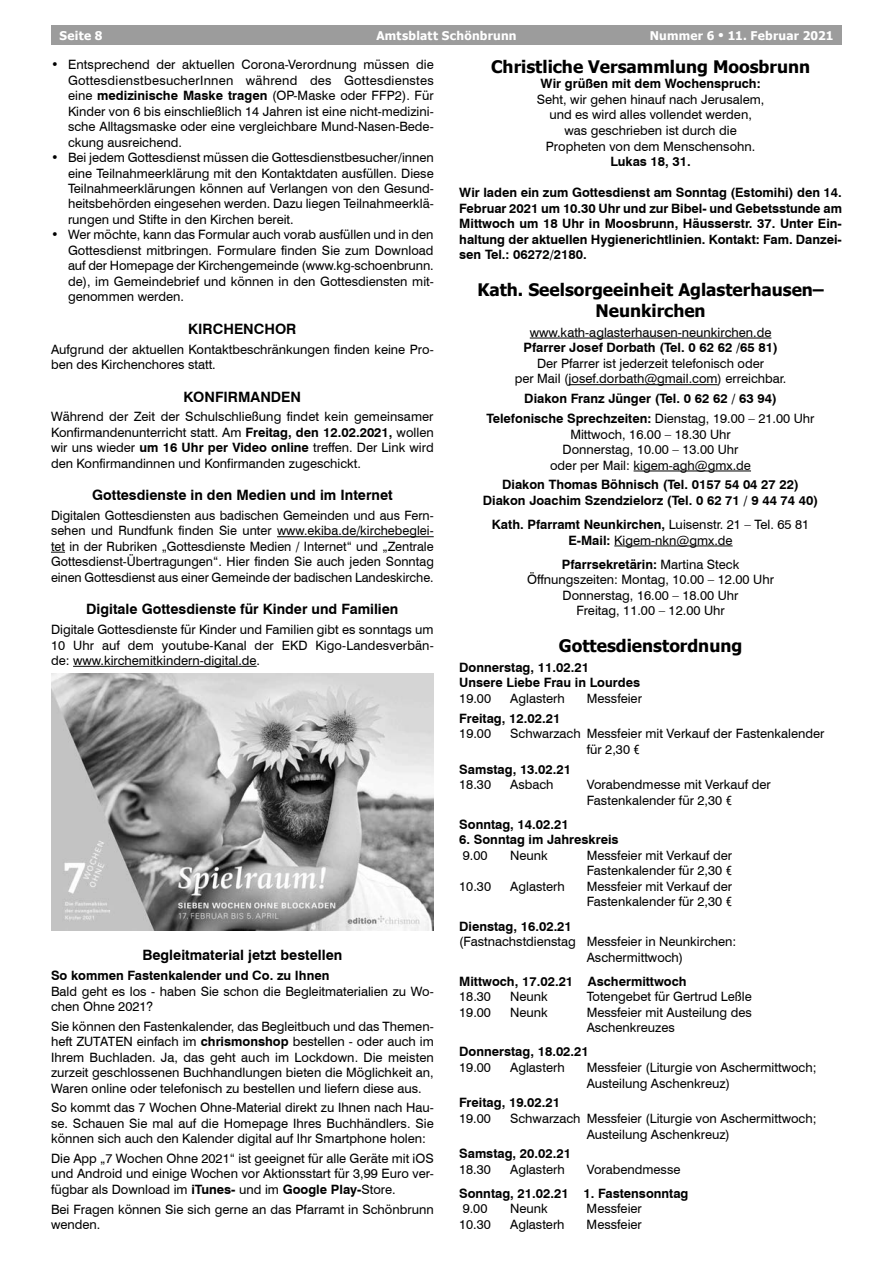
<style>
.page{position:relative;width:893px;height:1263px;background:#fff}
.page>*{position:absolute;margin:0;border:0;box-sizing:border-box;transform-origin:0 0}
.t1{font:700 17.25px/21px "Tahoma";color:#000;text-align:center}
.t2{font:700 14.25px "Swiss 721 BT";color:#000}
.t3{font:12.9px/15.5px "Swiss 721 BT";color:#000}
.t4{font:700 12.9px/15.6px "Swiss 721 BT";color:#000;text-align:center}
.t5{font:700 12px "Tahoma";letter-spacing:.02em;color:#fff}
.s1{font-size:9px}
.s2{font-weight:700}
.s3{font-weight:400}
.s4{font-family:"Roboto Condensed"}
</style>
<div class="page">
<div style="left:51px;top:26px;width:791px;height:19px;background:#9c9c9c"></div>
<hr style="left:277px;top:536px;width:157px;height:1px;background:#000">
<svg style="left:51px;top:552px;width:14px;height:1px"></svg>
<hr style="left:73px;top:666px;width:184px;height:1px;background:#000">
<img style="left:51px;top:673px;width:383px;height:257px">
<hr style="left:530px;top:338px;width:241px;height:1px;background:#000">
<hr style="left:569px;top:384px;width:149px;height:1px;background:#000">
<hr style="left:634px;top:471px;width:117px;height:1px;background:#000">
<hr style="left:614px;top:546px;width:119px;height:1px;background:#000">
<p class="t5" style="left:60px;top:27px;width:45px">Seite 8</p>
<p class="t5" style="left:376px;top:27px;width:142px">Amtsblatt Schönbrunn</p>
<p class="t5" style="left:650px;top:27px;width:185px">Nummer 6 <span class="s1">•</span> 11. Februar 2021</p>
<p class="t3" style="left:68px;top:57px;width:367px;text-align:justify;text-indent:-17px">• Entsprechend der aktuellen Corona-Verordnung müssen die GottesdienstbesucherInnen während des Gottesdienstes eine <span class="s2">medizinische Maske tragen</span> (OP-Maske oder FFP2). Für Kinder von 6 bis einschließlich 14 Jahren ist eine nicht-medizini&shy;sche Alltagsmaske oder eine vergleichbare Mund-Nasen-Bede&shy;ckung ausreichend.</p>
<p class="t3" style="left:68px;top:150px;width:367px;text-align:justify;text-indent:-17px">• Bei jedem Gottesdienst müssen die Gottesdienstbesucher/innen eine Teilnahmeerklärung mit den Kontaktdaten ausfüllen. Diese Teilnahmeerklärungen können auf Verlangen von den Gesund&shy;heitsbehörden eingesehen werden. Dazu liegen Teilnahmeerklä&shy;rungen und Stifte in den Kirchen bereit.</p>
<p class="t3" style="left:68px;top:227px;width:367px;text-align:justify;text-indent:-17px">• Wer möchte, kann das Formular auch vorab ausfüllen und in den Gottesdienst mitbringen. Formulare finden Sie zum Download auf der Homepage der Kirchengemeinde (www.kg-schoenbrunn. de), im Gemeindebrief und können in den Gottesdiensten mit&shy;genommen werden.</p>
<p class="t2" style="left:188px;top:320px;width:110px">KIRCHENCHOR</p>
<p class="t3" style="left:51px;top:341px;width:384px">Aufgrund der aktuellen Kontaktbeschränkungen finden keine Pro&shy;ben des Kirchenchores statt.</p>
<p class="t2" style="left:184px;top:388px;width:119px">KONFIRMANDEN</p>
<p class="t3" style="left:51px;top:409px;width:384px;text-align:justify">Während der Zeit der Schulschließung findet kein gemeinsamer Konfirmandenunterricht statt. Am <span class="s2">Freitag, den 12.02.2021,</span> wollen wir uns wieder <span class="s2">um 16 Uhr per Video online</span> treffen. Der Link wird den Konfirmandinnen und Konfirmanden zugeschickt.</p>
<p class="t2" style="left:92px;top:486px;width:302px">Gottesdienste in den Medien und im Internet</p>
<p class="t3" style="left:51px;top:507px;width:384px;text-align:justify">Digitalen Gottesdiensten aus badischen Gemeinden und aus Fern&shy;sehen und Rundfunk finden Sie unter www.ekiba.de/kirchebeglei&shy;tet in der Rubriken „Gottesdienste Medien / Internet“ und „Zentrale Gottesdienst-Übertragungen“. Hier finden Sie auch jeden Sonntag einen Gottesdienst aus einer Gemeinde der badischen Landeskirche.</p>
<p class="t2" style="left:86px;top:601px;width:314px">Digitale Gottesdienste für Kinder und Familien</p>
<p class="t3" style="left:51px;top:622px;width:384px;text-align:justify">Digitale Gottesdienste für Kinder und Familien gibt es sonntags um 10 Uhr auf dem youtube-Kanal der EKD Kigo-Landesverbän&shy;de: www.kirchemitkindern-digital.de.</p>
<h1 class="t1" style="left:491px;top:57px;width:320px">Christliche Versammlung Moosbrunn</h1>
<p class="t4" style="left:541px;top:76px;width:222px">Wir grüßen mit dem Wochenspruch:</p>
<p class="t3" style="left:537px;top:91px;width:229px;text-align:center">Seht, wir gehen hinauf nach Jerusalem, und es wird alles vollendet werden, was geschrieben ist durch die Propheten von dem Menschensohn.</p>
<p class="t4" style="left:610px;top:154px;width:82px">Lukas 18, 31.</p>
<p class="t4" style="left:459px;top:185px;width:384px;text-align:justify">Wir laden ein zum Gottesdienst am Sonntag (Estomihi) den 14.<br>Februar 2021 um 10.30 Uhr und zur Bibel- und Gebetsstunde am Mittwoch um 18 Uhr in Moosbrunn, Häusserstr. 37. Unter Ein&shy;haltung der aktuellen Hygienerichtlinien. Kontakt: Fam. Danzei&shy;sen Tel.: 06272/2180.</p>
<h1 class="t1" style="left:477px;top:280px;width:348px">Kath. Seelsorgeeinheit Aglasterhausen–<br>Neunkirchen</h1>
<p class="t3" style="left:530px;top:324px;width:243px">www.kath-aglasterhausen-neunkirchen.de</p>
<p class="t4" style="left:523px;top:340px;width:256px">Pfarrer Josef Dorbath (Tel. 0 62 62 /65 81)</p>
<p class="t3" style="left:515px;top:355px;width:273px;text-align:center">Der Pfarrer ist jederzeit telefonisch oder<br>per Mail (josef.dorbath@gmail.com) erreichbar.</p>
<p class="t4" style="left:487px;top:389px;width:329px;line-height:19.8px">Diakon Franz Jünger (Tel. 0 62 62 / 63 94)<br>Telefonische Sprechzeiten: <span class="s3">Dienstag, 19.00 – 21.00 Uhr</span></p>
<p class="t3" style="left:550px;top:426px;width:202px;text-align:center">Mittwoch, 16.00 – 18.30 Uhr<br>Donnerstag, 10.00 – 13.00 Uhr oder per Mail: kigem-agh@gmx.de</p>
<p class="t4" style="left:483px;top:477px;width:337px">Diakon Thomas Böhnisch (Tel. 0157 54 04 27 22)<br>Diakon Joachim Szendzielorz (Tel. 0 62 71 / 9 44 74 40)</p>
<p class="t3" style="left:492px;top:517px;width:319px;text-align:center"><span class="s2">Kath. Pfarramt Neunkirchen,</span> Luisenstr. 21 – Tel. 65 81<br><span class="s2">E-Mail:</span> Kigem-nkn@gmx.de</p>
<p class="t3" style="left:527px;top:556px;width:248px;text-align:center"><span class="s2">Pfarrsekretärin:</span> Martina Steck<br>Öffnungszeiten: Montag, 10.00 – 12.00 Uhr<br>Donnerstag, 16.00 – 18.00 Uhr<br>Freitag, 11.00 – 12.00 Uhr</p>
<h1 class="t1" style="left:559px;top:636px;width:185px">Gottesdienstordnung</h1>
<p class="t4" style="left:459px;top:659px;width:182px;text-align:left">Donnerstag, 11.02.21<br>Unsere Liebe Frau in Lourdes</p>
<p class="t3" style="left:459px;top:690px;width:33px">19.00</p>
<p class="t3" style="left:510px;top:690px;width:56px">Aglasterh</p>
<p class="t3" style="left:587px;top:690px;width:57px">Messfeier</p>
<p class="t4" style="left:459px;top:710px;width:103px">Freitag, 12.02.21</p>
<p class="t3" style="left:459px;top:726px;width:33px">19.00</p>
<p class="t3" style="left:587px;top:726px;width:239px;text-indent:-76px">Schwarzach Messfeier mit Verkauf der Fastenkalender für 2,30 <span class="s4">€</span></p>
<p class="t4" style="left:459px;top:761px;width:113px">Samstag, 13.02.21</p>
<p class="t3" style="left:459px;top:777px;width:33px">18.30</p>
<p class="t3" style="left:510px;top:777px;width:45px">Asbach</p>
<p class="t3" style="left:587px;top:776px;width:186px">Vorabendmesse mit Verkauf der<br>Fastenkalender für 2,30 <span class="s4">€</span></p>
<p class="t4" style="left:459px;top:816px;width:111px">Sonntag, 14.02.21</p>
<p class="t4" style="left:459px;top:832px;width:161px">6. Sonntag im Jahreskreis</p>
<p class="t3" style="left:463px;top:847px;width:26px">9.00</p>
<p class="t3" style="left:510px;top:847px;width:39px">Neunk</p>
<p class="t3" style="left:587px;top:847px;width:147px">Messfeier mit Verkauf der<br>Fastenkalender für 2,30 <span class="s4">€</span></p>
<p class="t3" style="left:459px;top:878px;width:33px">10.30</p>
<p class="t3" style="left:510px;top:878px;width:56px">Aglasterh</p>
<p class="t3" style="left:587px;top:878px;width:147px">Messfeier mit Verkauf der<br>Fastenkalender für 2,30 <span class="s4">€</span></p>
<p class="t4" style="left:459px;top:918px;width:114px">Dienstag, 16.02.21</p>
<p class="t3" style="left:587px;top:933px;width:151px;text-indent:-128px">(Fastnachstdienstag Messfeier in Neunkirchen:<br>Aschermittwoch)</p>
<p class="t4" style="left:459px;top:973px;width:229px">Mittwoch, 17.02.21 Aschermittwoch</p>
<p class="t3" style="left:459px;top:989px;width:33px">18.30</p>
<p class="t3" style="left:510px;top:989px;width:39px">Neunk</p>
<p class="t3" style="left:587px;top:989px;width:167px">Totengebet für Gertrud Leßle</p>
<p class="t3" style="left:459px;top:1004px;width:33px">19.00</p>
<p class="t3" style="left:510px;top:1004px;width:39px">Neunk</p>
<p class="t3" style="left:587px;top:1004px;width:167px">Messfeier mit Austeilung des<br>Aschenkreuzes</p>
<p class="t4" style="left:459px;top:1044px;width:131px">Donnerstag, 18.02.21</p>
<p class="t3" style="left:459px;top:1059px;width:33px">19.00</p>
<p class="t3" style="left:510px;top:1059px;width:56px">Aglasterh</p>
<p class="t3" style="left:587px;top:1059px;width:231px">Messfeier (Liturgie von Aschermittwoch;<br>Austeilung Aschenkreuz)</p>
<p class="t4" style="left:459px;top:1095px;width:103px">Freitag, 19.02.21</p>
<p class="t3" style="left:459px;top:1110px;width:33px">19.00</p>
<p class="t3" style="left:587px;top:1110px;width:231px;text-indent:-76px">Schwarzach Messfeier (Liturgie von Aschermittwoch;<br>Austeilung Aschenkreuz)</p>
<p class="t4" style="left:459px;top:1146px;width:113px">Samstag, 20.02.21</p>
<p class="t3" style="left:459px;top:1161px;width:33px">18.30</p>
<p class="t3" style="left:510px;top:1161px;width:56px">Aglasterh</p>
<p class="t3" style="left:587px;top:1161px;width:95px">Vorabendmesse</p>
<p class="t4" style="left:459px;top:1185px;width:231px">Sonntag, 21.02.21 1. Fastensonntag</p>
<p class="t3" style="left:463px;top:1201px;width:26px">9.00</p>
<p class="t3" style="left:510px;top:1201px;width:39px">Neunk</p>
<p class="t3" style="left:587px;top:1201px;width:57px">Messfeier</p>
<p class="t3" style="left:459px;top:1216px;width:33px">10.30</p>
<p class="t3" style="left:510px;top:1216px;width:56px">Aglasterh</p>
<p class="t3" style="left:587px;top:1216px;width:57px">Messfeier</p>
<p class="t2" style="left:142px;top:947px;width:201px">Begleitmaterial jetzt bestellen</p>
<p class="t4" style="left:51px;top:967px;width:280px">So kommen Fastenkalender und Co. zu Ihnen</p>
<p class="t3" style="left:51px;top:983px;width:384px">Bald geht es los - haben Sie schon die Begleitmaterialien zu Wo&shy;chen Ohne 2021?</p>
<p class="t3" style="left:51px;top:1018px;width:384px;text-align:justify">Sie können den Fastenkalender, das Begleitbuch und das Themen&shy;heft ZUTATEN einfach im <span class="s2">chrismonshop</span> bestellen - oder auch im Ihrem Buchladen. Ja, das geht auch im Lockdown. Die meisten zurzeit geschlossenen Buchhandlungen bieten die Möglichkeit an, Waren online oder telefonisch zu bestellen und liefern diese aus.</p>
<p class="t3" style="left:51px;top:1100px;width:384px;text-align:justify">So kommt das 7 Wochen Ohne-Material direkt zu Ihnen nach Hau&shy;se. Schauen Sie mal auf die Homepage Ihres Buchhändlers. Sie können sich auch den Kalender digital auf Ihr Smartphone holen:</p>
<p class="t3" style="left:51px;top:1150px;width:384px;text-align:justify">Die App „7 Wochen Ohne 2021“ ist geeignet für alle Geräte mit iOS und Android und einige Wochen vor Aktionsstart für 3,99 Euro ver&shy;fügbar als Download im <span class="s2">iTunes-</span> und im <span class="s2">Google Play-</span>Store.</p>
<p class="t3" style="left:51px;top:1201px;width:384px">Bei Fragen können Sie sich gerne an das Pfarramt in Schönbrunn wenden.</p>
</div>
